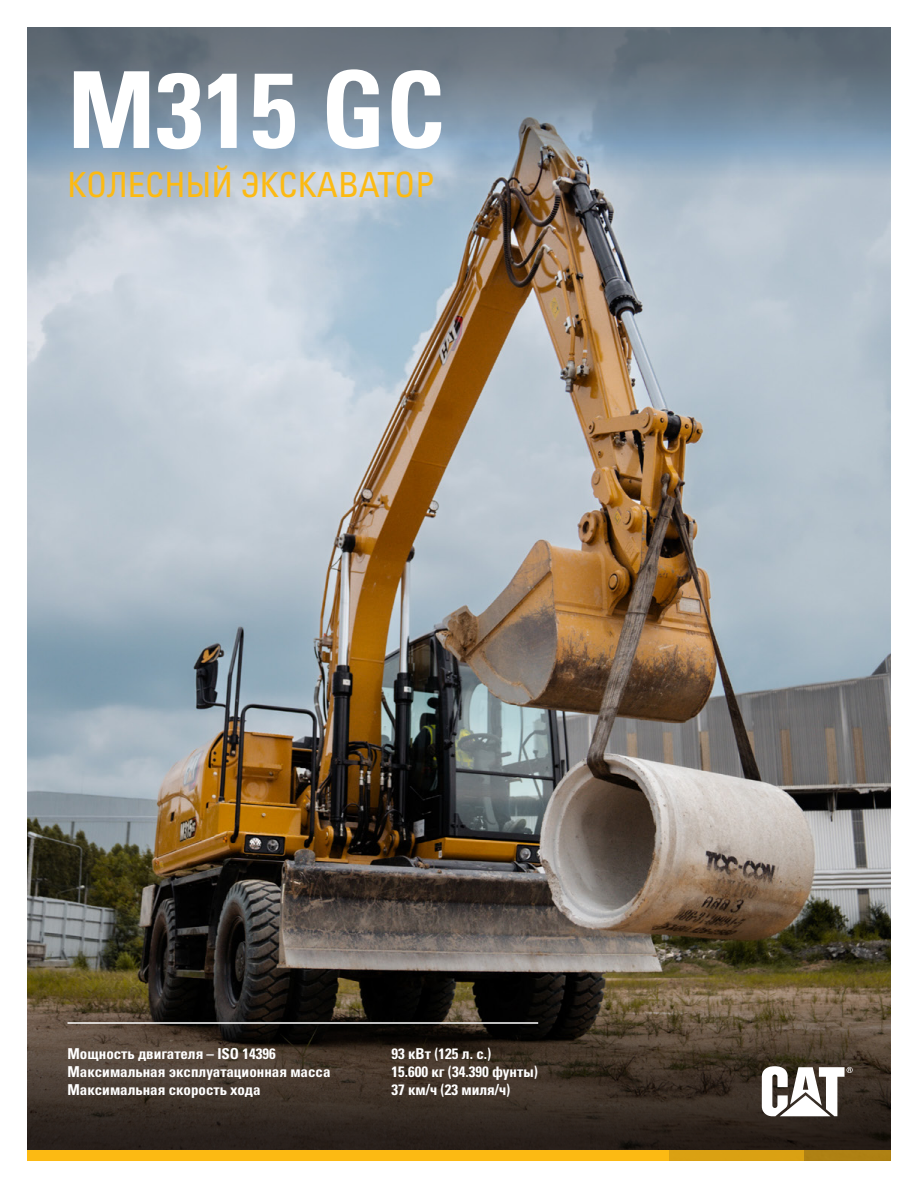
<style>
.page{position:relative;width:918px;height:1188px;background:#fff}
.page>*{position:absolute;margin:0;border:0;box-sizing:border-box;transform-origin:0 0}
.t1{font:106.2px "Univers LTCYR 67 Bold Cond";color:#fff}
.t2{font:condensed 34.5px "Univers LTCYR 57";color:#fcba13}
.t3{font:15px "Univers LTCYR 67 Bold Cond";color:#fff}
</style>
<div class="page">
<img style="left:27px;top:414px;width:864px;height:254px">
<img style="left:27px;top:668px;width:864px;height:483px">
<svg style="left:27px;top:27px;width:864px;height:387px;background:#9ea7af"></svg>
<div style="left:27px;top:1151px;width:641px;height:10px;background:#fcba13"></div>
<div style="left:667px;top:1151px;width:137px;height:10px;background:#daa113"></div>
<div style="left:804px;top:1151px;width:87px;height:10px;background:#af8113"></div>
<svg style="left:762px;top:1066px;width:91px;height:50px"></svg>
<hr style="left:68px;top:1022px;width:470px;height:2px;background:#fff">
<h1 class="t1" style="left:68px;top:45px;width:379px">M315 GC</h1>
<h2 class="t2" style="left:68px;top:163px;width:369px">КОЛЕСНЫЙ ЭКСКАВАТОР</h2>
<p class="t3" style="left:68px;top:1044px;width:210px">Мощность двигателя – ISO 14396</p>
<p class="t3" style="left:392px;top:1044px;width:101px">93 кВт (125 л. с.)</p>
<p class="t3" style="left:68px;top:1062px;width:265px">Максимальная эксплуатационная масса</p>
<p class="t3" style="left:392px;top:1062px;width:148px">15.600 кг (34.390 фунты)</p>
<p class="t3" style="left:68px;top:1080px;width:195px">Максимальная скорость хода</p>
<p class="t3" style="left:392px;top:1080px;width:120px">37 км/ч (23 миля/ч)</p>
</div>
